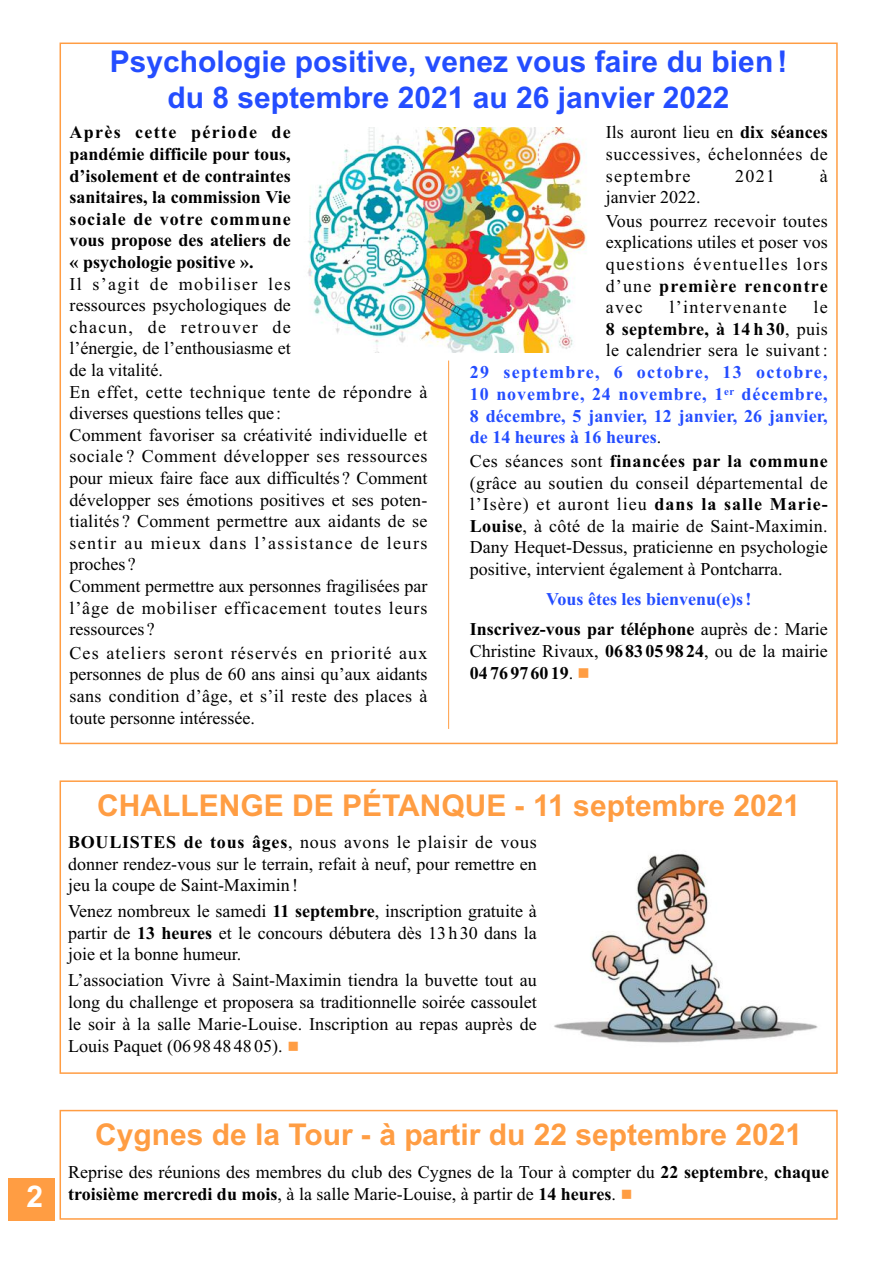
<style>
.page{position:relative;width:893px;height:1263px;background:#fff}
.page>*{position:absolute;margin:0;border:0;box-sizing:border-box;transform-origin:0 0}
.t1{font:700 30px "Arial";color:#ff9d43}
.t2{font:700 30px/36px "Arial";color:#244dff;text-align:center}
.t3{font:700 30px "Arial";color:#fff}
.t4{font:18px/21.6px "Times New Roman";letter-spacing:.005em;color:#000;text-align:justify}
.t5{font:700 18px/21.6px "Times New Roman";color:#000;text-align:justify}
.t6{font:700 18px/21.8px "Times New Roman";letter-spacing:.005em;color:#244dff;text-align:justify}
.t7{font:18px "Times New Roman";letter-spacing:.075em;color:#000}
.s1{font-weight:700}
.s2{font-weight:400;color:#000}
.s3{color:#244dff}
.s4{font-weight:400}
.s5{color:#ff9d43}
</style>
<div class="page">
<div style="left:8px;top:1178px;width:47px;height:42px;background:#ff9d43"></div>
<hr style="left:448px;top:361px;width:1px;height:368px;background:#ff9d43">
<img style="left:308px;top:128px;width:279px;height:225px">
<div style="left:60px;top:780px;width:778px;height:294px;border:2px solid #ff9d43"></div>
<img style="left:554px;top:854px;width:264px;height:189px">
<div style="left:60px;top:1110px;width:778px;height:110px;border:2px solid #ff9d43"></div>
<h1 class="t2" style="left:110px;top:44px;width:679px">Psychologie positive, venez vous faire du bien! du 8 septembre 2021 au 26 janvier 2022</h1>
<p class="t5" style="left:70px;top:121px;width:223px">Après cette période de pandémie difficile pour tous, d’isolement et de contraintes sanitaires, la commission Vie sociale de votre commune vous propose des ateliers de « psychologie positive ».</p>
<p class="t4" style="left:70px;top:272px;width:359px;text-align:left">Il s’agit de mobiliser les<br>ressources psychologiques de<br>chacun, de retrouver de<br>l’énergie, de l’enthousiasme et<br>de la vitalité.<br>En effet, cette technique tente de répondre à diverses questions telles que :<br>Comment favoriser sa créativité individuelle et sociale ? Comment développer ses ressources pour mieux faire face aux difficultés ? Comment développer ses émotions positives et ses poten&shy;tialités ? Comment permettre aux aidants de se sentir au mieux dans l’assistance de leurs proches ?<br>Comment permettre aux personnes fragilisées par l’âge de mobiliser efficacement toutes leurs ressources ?</p>
<p class="t4" style="left:70px;top:642px;width:359px">Ces ateliers seront réservés en priorité aux personnes de plus de 60 ans ainsi qu’aux aidants sans condition d’âge, et s’il reste des places à toute personne intéressée.</p>
<p class="t4" style="left:606px;top:121px;width:223px">Ils auront lieu en <span class="s1">dix séances </span>successives, échelonnées de septembre</p>
<p class="t4" style="left:735px;top:164px;width:42px">2021</p>
<p class="t4" style="left:820px;top:164px;width:9px">à</p>
<p class="t4" style="left:606px;top:185px;width:223px;line-height:23.7px">janvier 2022.<br>Vous pourrez recevoir toutes</p>
<p class="t4" style="left:606px;top:231px;width:223px">explications utiles et poser vos questions éventuelles lors d’une <span class="s1">première rencontre </span>avec</p>
<p class="t4" style="left:606px;top:296px;width:223px;text-indent:208px">le <span class="s1">8 septembre, à 14 h 30</span>, puis le calendrier sera le suivant :</p>
<p class="t6" style="left:470px;top:361px;width:359px">29 septembre, 6 octobre, 13 octobre, 10 novembre, 24 novembre, 1<sup>er</sup> décembre, 8 décembre, 5 janvier, 12 janvier, 26 janvier, de 14 heures à 16 heures<span class="s2">.</span></p>
<p class="t4" style="left:470px;top:450px;width:359px">Ces séances sont <span class="s1">financées par la commune </span>(grâce au soutien du conseil départemental de l’Isère) et auront lieu <span class="s1">dans la salle Marie-Louise</span>, à côté de la mairie de Saint-Maximin.<br>Dany Hequet-Dessus, praticienne en psychologie positive, intervient également à Pontcharra.</p>
<p class="t5" style="left:470px;top:584px;width:359px;line-height:30.2px;text-align:center"><span class="s3">Vous êtes les bienvenu(e)s!<br></span>Inscrivez-vous par téléphone <span class="s4">auprès de : Marie</span></p>
<p class="t4" style="left:470px;top:640px;width:359px">Christine Rivaux, <span class="s1">0683059824</span>, ou de la mairie<br><span class="s1">04 76 97 60 19</span>. <span class="s5">■</span></p>
<p class="t7" style="left:669px;top:296px;width:119px">l’intervenante</p>
<h1 class="t1" style="left:97px;top:788px;width:704px">CHALLENGE DE PÉTANQUE - 11 septembre 2021</h1>
<p class="t4" style="left:68px;top:831px;width:470px"><span class="s1">BOULISTES de tous âges</span>, nous avons le plaisir de vous donner rendez-vous sur le terrain, refait à neuf, pour remettre en jeu la coupe de Saint-Maximin !</p>
<p class="t4" style="left:68px;top:900px;width:470px">Venez nombreux le samedi <span class="s1">11 septembre</span>, inscription gratuite à partir de <span class="s1">13 heures</span> et le concours débutera dès 13 h 30 dans la joie et la bonne humeur.</p>
<p class="t4" style="left:68px;top:969px;width:470px">L’association Vivre à Saint-Maximin tiendra la buvette tout au long du challenge et proposera sa traditionnelle soirée cassoulet le soir à la salle Marie-Louise. Inscription au repas auprès de Louis Paquet (0698 48 48 05). <span class="s5">■</span></p>
<h1 class="t3" style="left:27px;top:1179px;width:18px">2</h1>
<h1 class="t1" style="left:95px;top:1117px;width:709px">Cygnes de la Tour - à partir du 22 septembre 2021</h1>
<p class="t4" style="left:68px;top:1160px;width:763px;line-height:22.2px">Reprise des réunions des membres du club des Cygnes de la Tour à compter du <span class="s1">22 septembre</span>, <span class="s1">chaque troisième mercredi du mois</span>, à la salle Marie-Louise, à partir de <span class="s1">14 heures</span>. <span class="s5">■</span></p>
</div>
